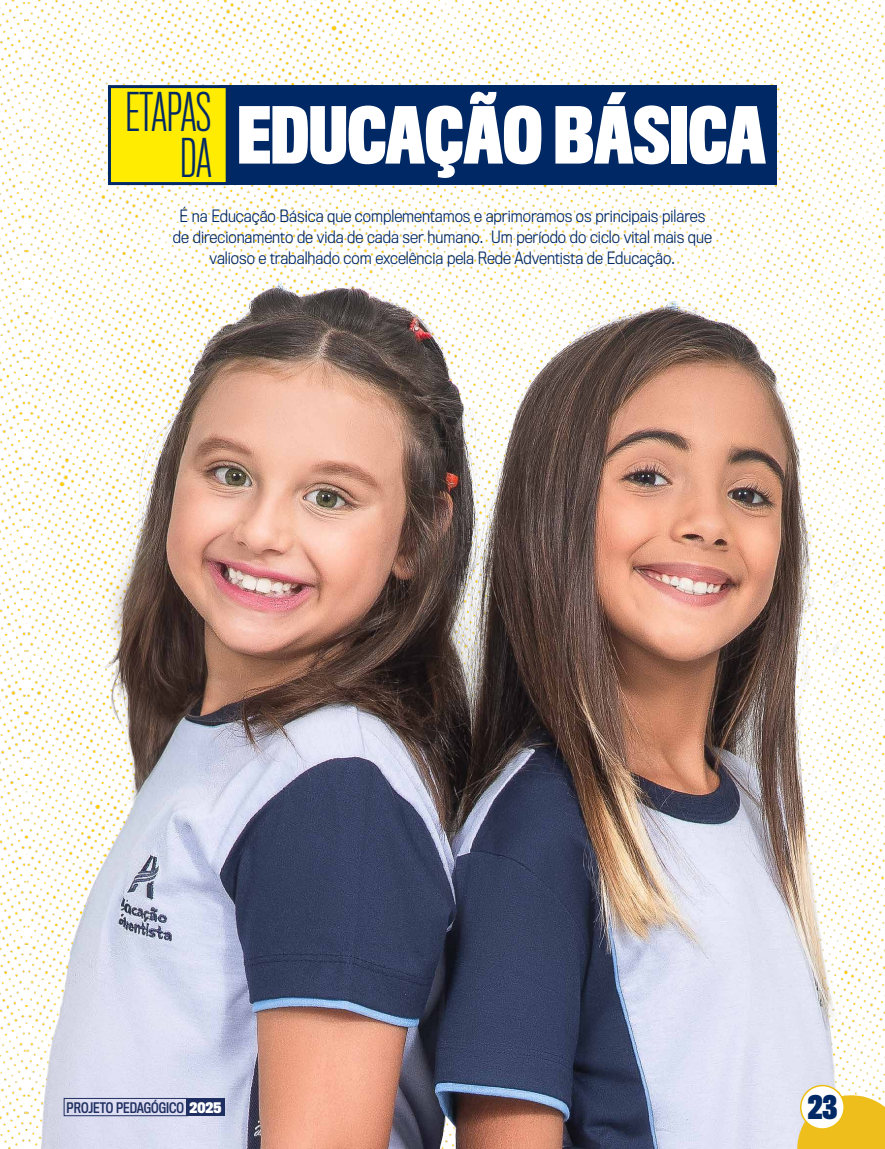
<style>
.page{position:relative;width:885px;height:1149px;background:#fff}
.page>*{position:absolute;margin:0;border:0;box-sizing:border-box;transform-origin:0 0}
.t1{font:700 72px "Titling Gothic FB Comp";color:#fff}
.t2{font:300 49.05px/46.5px "Titling Gothic FB Comp";color:#002865;text-align:right}
.t3{font:700 30px "Titling Gothic FB Comp";color:#012966}
.t4{font:300 15.75px/21px "Titling Gothic FB Narrow";color:#002865;text-align:center}
.t5{font:13.5px "Titling Gothic FB Cond Standard";color:#1f2f61}
.s1{font-family:"Titling Gothic FB Cond";font-weight:700;color:#fff}
</style>
<div class="page">
<img style="left:0;top:0;width:884px;height:253px">
<div style="left:220px;top:85px;width:557px;height:100px;background:#002865"></div>
<div style="left:108px;top:85px;width:121px;height:100px;background:#ffec00;border:3px solid #002865"></div>
<img style="left:0;top:253px;width:884px;height:895px">
<svg style="left:797px;top:1094px;width:87px;height:54px;background:#eec332"></svg>
<div style="left:800px;top:1085px;width:44px;height:43px;background:#fff;border-radius:50%"></div>
<div style="left:799px;top:1084px;width:45px;height:45px;border:2px solid #eebf13;border-radius:50%"></div>
<div style="left:64px;top:1097px;width:124px;height:18px;border:1px solid #1f2f61"></div>
<div style="left:186px;top:1097px;width:39px;height:18px;background:#1f2f61"></div>
<h2 class="t2" style="left:125px;top:90px;width:87px">ETAPAS<br>DA</h2>
<h1 class="t1" style="left:237px;top:94px;width:530px">EDUCAÇÃO BÁSICA</h1>
<p class="t4" style="left:173px;top:205px;width:540px">É na Educação Básica que complementamos e aprimoramos os principais pilares de direcionamento de vida de cada ser humano. Um período do ciclo vital mais que valioso e trabalhado com excelência pela Rede Adventista de Educação.</p>
<p class="t5" style="left:67px;top:1099px;width:156px">PROJETO PEDAGÓGICO <span class="s1">2025</span></p>
<h3 class="t3" style="left:807px;top:1090px;width:31px">23</h3>
</div>
